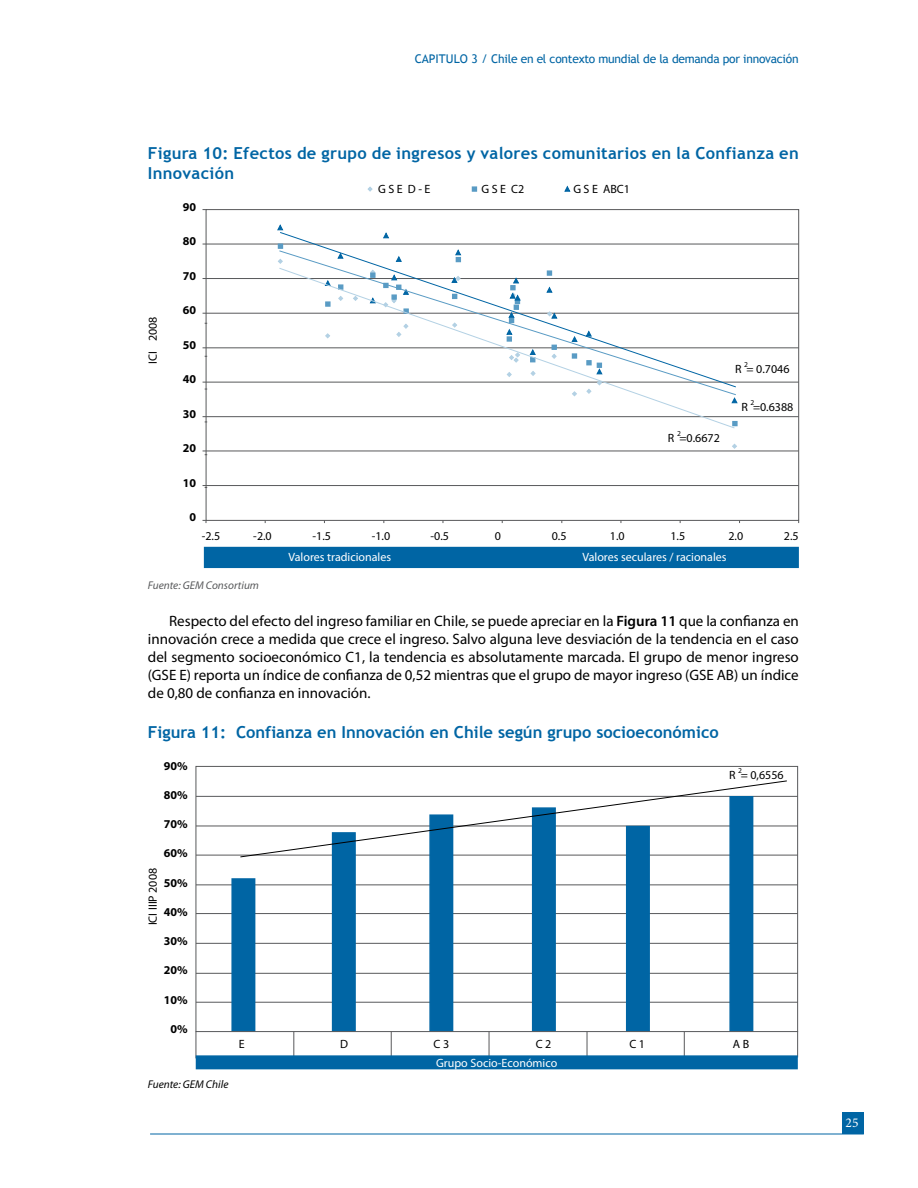
<style>
.page{position:relative;width:918px;height:1188px;background:#fff}
.page>*{position:absolute;margin:0;border:0;box-sizing:border-box;transform-origin:0 0}
.t1{font:700 16.5px/19.8px "Trebuchet MS";letter-spacing:.02em;color:#0065a4}
.t2{font:700 16.5px "Trebuchet MS";color:#0065a4}
.t3{font:15px/18px "Myriad Pro";color:#000;text-align:justify}
.t4{font:13.5px "Minion Pro";color:#fff}
.t5{font:12px "Myriad Pro";color:#000}
.t6{font:12px "Myriad Pro";color:#fff}
.t7{font:12px "Trebuchet MS";letter-spacing:-.02em;color:#0065a4}
.t8{font:700 12px "Myriad Pro";color:#000}
.t9{font:italic 11.25px "Myriad Pro";color:#58595b}
.t10{font:italic 11.25px "Myriad Pro";color:#000}
.t11{font:7.5px "Myriad Pro";color:#000}
.s1{font-weight:600}
</style>
<div class="page">
<div style="left:842px;top:1113px;width:22px;height:21px;background:#0065a4"></div>
<hr style="left:150px;top:1134px;width:714px;height:1px;background:#0065a4">
<div style="left:204px;top:547px;width:595px;height:21px;background:#0065a4"></div>
<hr style="left:203px;top:244px;width:596px;height:1px;background:#58595b">
<hr style="left:203px;top:278px;width:596px;height:1px;background:#58595b">
<hr style="left:203px;top:313px;width:596px;height:1px;background:#58595b">
<hr style="left:203px;top:348px;width:596px;height:1px;background:#58595b">
<hr style="left:203px;top:382px;width:596px;height:1px;background:#58595b">
<hr style="left:203px;top:416px;width:596px;height:1px;background:#58595b">
<hr style="left:203px;top:451px;width:596px;height:1px;background:#58595b">
<hr style="left:203px;top:485px;width:596px;height:1px;background:#58595b">
<svg style="left:278px;top:225px;width:5px;height:5px"></svg>
<svg style="left:735px;top:421px;width:3px;height:5px"></svg>
<svg style="left:732px;top:443px;width:5px;height:6px"></svg>
<svg style="left:280px;top:232px;width:456px;height:18px"></svg>
<svg style="left:279px;top:250px;width:457px;height:145px"></svg>
<svg style="left:279px;top:268px;width:456px;height:160px"></svg>
<svg style="left:565px;top:186px;width:5px;height:6px"></svg>
<svg style="left:472px;top:186px;width:5px;height:6px"></svg>
<svg style="left:367px;top:186px;width:6px;height:6px"></svg>
<svg style="left:797px;top:1032px;width:1px;height:23px"></svg>
<svg style="left:196px;top:1032px;width:1px;height:23px"></svg>
<svg style="left:294px;top:1032px;width:1px;height:23px"></svg>
<svg style="left:391px;top:1032px;width:1px;height:23px"></svg>
<svg style="left:489px;top:1032px;width:1px;height:23px"></svg>
<svg style="left:587px;top:1032px;width:1px;height:23px"></svg>
<svg style="left:684px;top:1032px;width:1px;height:23px"></svg>
<div style="left:196px;top:1055px;width:602px;height:14px;background:#0065a4;border:2px solid #0065a4"></div>
<hr style="left:196px;top:885px;width:602px;height:1px;background:#58595b">
<hr style="left:196px;top:796px;width:602px;height:1px;background:#58595b">
<hr style="left:196px;top:826px;width:602px;height:1px;background:#58595b">
<hr style="left:196px;top:855px;width:602px;height:1px;background:#58595b">
<hr style="left:196px;top:913px;width:602px;height:1px;background:#58595b">
<hr style="left:196px;top:943px;width:602px;height:1px;background:#58595b">
<hr style="left:196px;top:973px;width:602px;height:1px;background:#58595b">
<hr style="left:196px;top:1002px;width:602px;height:1px;background:#58595b">
<div style="left:231px;top:878px;width:24px;height:154px;background:#0065a4;border:2px solid #0065a4"></div>
<div style="left:332px;top:832px;width:24px;height:200px;background:#0065a4;border:2px solid #0065a4"></div>
<div style="left:429px;top:814px;width:24px;height:218px;background:#0065a4;border:2px solid #0065a4"></div>
<div style="left:532px;top:807px;width:24px;height:225px;background:#0065a4;border:2px solid #0065a4"></div>
<div style="left:626px;top:826px;width:24px;height:206px;background:#0065a4;border:2px solid #0065a4"></div>
<div style="left:729px;top:796px;width:24px;height:236px;background:#0065a4;border:2px solid #0065a4"></div>
<div style="left:196px;top:766px;width:602px;height:266px;border:1px solid #58595b"></div>
<svg style="left:240px;top:780px;width:547px;height:77px"></svg>
<p class="t7" style="left:415px;top:52px;width:385px">CAPITULO 3 / Chile en el contexto mundial de la demanda por innovación</p>
<p class="t1" style="left:148px;top:143px;width:652px">Figura 10: Efectos de grupo de ingresos y valores comunitarios en la Confianza en<br>Innovación</p>
<p class="t5" style="left:146px;top:364px;width:49px;rotate:-90deg">ICI 2008</p>
<p class="t8" style="left:183px;top:200px;width:15px">90</p>
<p class="t8" style="left:183px;top:235px;width:15px">80</p>
<p class="t8" style="left:183px;top:269px;width:15px">70</p>
<p class="t8" style="left:183px;top:304px;width:15px">60</p>
<p class="t8" style="left:183px;top:338px;width:15px">50</p>
<p class="t8" style="left:183px;top:373px;width:15px">40</p>
<p class="t8" style="left:183px;top:407px;width:15px">30</p>
<p class="t8" style="left:183px;top:442px;width:15px">20</p>
<p class="t8" style="left:183px;top:476px;width:15px">10</p>
<p class="t8" style="left:190px;top:511px;width:8px">0</p>
<p class="t5" style="left:378px;top:182px;width:54px">G S E D - E</p>
<p class="t5" style="left:482px;top:182px;width:44px">G S E C2</p>
<p class="t5" style="left:573px;top:182px;width:58px">G S E ABC1</p>
<p class="t11" style="left:677px;top:430px;width:5px">2</p>
<p class="t5" style="left:668px;top:431px;width:53px">R =0.6672</p>
<p class="t11" style="left:744px;top:360px;width:5px">2</p>
<p class="t5" style="left:735px;top:362px;width:56px">R = 0.7046</p>
<p class="t11" style="left:751px;top:399px;width:5px">2</p>
<p class="t5" style="left:741px;top:400px;width:53px">R =0.6388</p>
<p class="t5" style="left:202px;top:529px;width:20px">-2.5</p>
<p class="t5" style="left:253px;top:529px;width:20px">-2.0</p>
<p class="t5" style="left:313px;top:529px;width:20px">-1.5</p>
<p class="t5" style="left:372px;top:529px;width:20px">-1.0</p>
<p class="t5" style="left:430px;top:529px;width:20px">-0.5</p>
<p class="t5" style="left:495px;top:529px;width:8px">0</p>
<p class="t5" style="left:552px;top:529px;width:16px">0.5</p>
<p class="t5" style="left:610px;top:529px;width:16px">1.0</p>
<p class="t5" style="left:670px;top:529px;width:16px">1.5</p>
<p class="t5" style="left:728px;top:529px;width:16px">2.0</p>
<p class="t5" style="left:784px;top:529px;width:16px">2.5</p>
<p class="t6" style="left:289px;top:551px;width:104px">Valores tradicionales</p>
<p class="t6" style="left:582px;top:551px;width:146px">Valores seculares / racionales</p>
<p class="t9" style="left:148px;top:579px;width:113px">Fuente: GEM Consortium</p>
<p class="t3" style="left:148px;top:613px;width:652px;text-indent:21px">Respecto del efecto del ingreso familiar en Chile, se puede apreciar en la <span class="s1">Figura 11</span> que la confianza en innovación crece a medida que crece el ingreso. Salvo alguna leve desviación de la tendencia en el caso del segmento socioeconómico C1, la tendencia es absolutamente marcada. El grupo de menor ingreso (GSE E) reporta un índice de confianza de 0,52 mientras que el grupo de mayor ingreso (GSE AB) un índice de 0,80 de confianza en innovación.</p>
<p class="t2" style="left:148px;top:722px;width:572px">Figura 11: Confianza en Innovación en Chile según grupo socioeconómico</p>
<p class="t8" style="left:164px;top:759px;width:25px">90%</p>
<p class="t8" style="left:164px;top:788px;width:25px">80%</p>
<p class="t8" style="left:164px;top:817px;width:25px">70%</p>
<p class="t8" style="left:164px;top:847px;width:25px">60%</p>
<p class="t8" style="left:164px;top:876px;width:25px">50%</p>
<p class="t8" style="left:164px;top:905px;width:25px">40%</p>
<p class="t8" style="left:164px;top:934px;width:25px">30%</p>
<p class="t8" style="left:164px;top:964px;width:25px">20%</p>
<p class="t8" style="left:164px;top:993px;width:25px">10%</p>
<p class="t8" style="left:171px;top:1022px;width:19px">0%</p>
<p class="t5" style="left:146px;top:925px;width:59px;rotate:-90deg">ICI IIIP 2008</p>
<p class="t10" style="left:148px;top:1078px;width:82px">Fuente: GEM Chile</p>
<p class="t11" style="left:738px;top:767px;width:5px">2</p>
<p class="t5" style="left:729px;top:768px;width:56px">R = 0,6556</p>
<p class="t5" style="left:239px;top:1037px;width:7px">E</p>
<p class="t5" style="left:340px;top:1037px;width:9px">D</p>
<p class="t5" style="left:434px;top:1037px;width:17px">C 3</p>
<p class="t5" style="left:536px;top:1037px;width:17px">C 2</p>
<p class="t5" style="left:629px;top:1037px;width:17px">C 1</p>
<p class="t5" style="left:733px;top:1037px;width:18px">A B</p>
<p class="t6" style="left:436px;top:1056px;width:123px">Grupo Socio-Económico</p>
<p class="t4" style="left:846px;top:1115px;width:14px">25</p>
</div>
